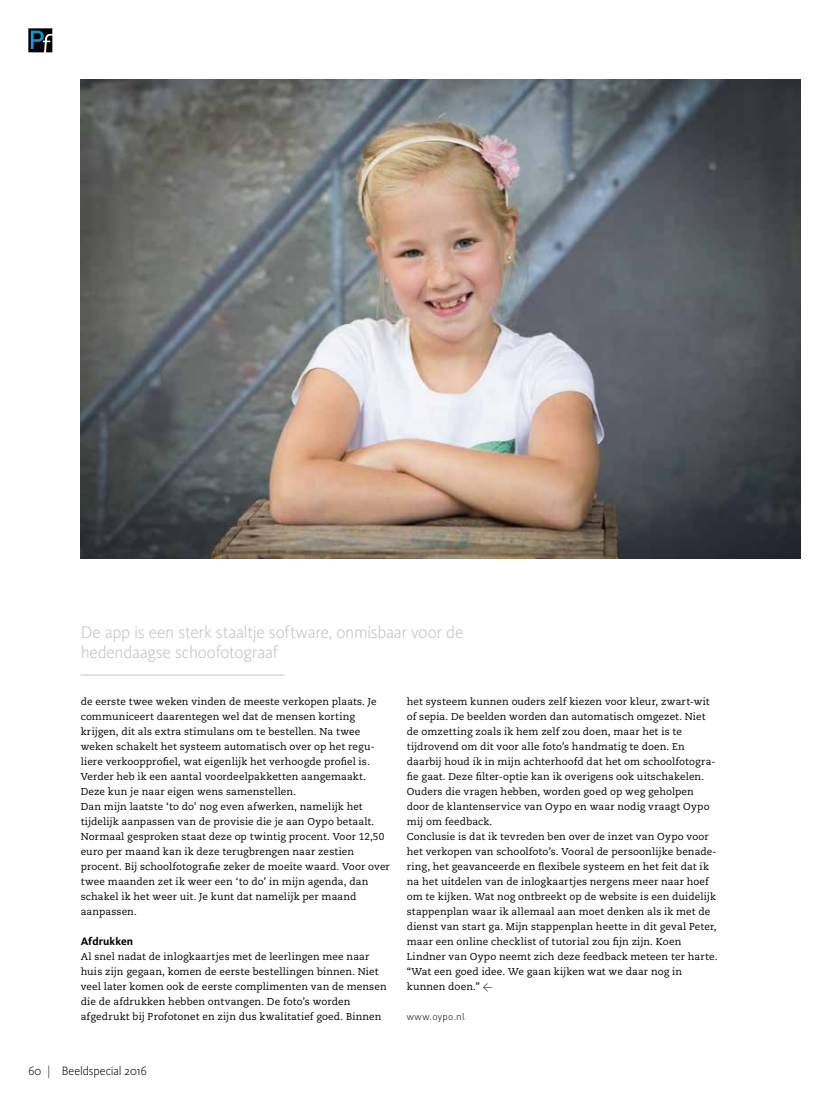
<style>
.page{position:relative;width:833px;height:1106px;background:#fff}
.page>*{position:absolute;margin:0;border:0;box-sizing:border-box;transform-origin:0 0}
.t1{font:300 17.5px/20px "Kievit OT";letter-spacing:-.015em;color:#bfc3c3}
.t2{font:300 12.5px "Kievit OT";color:#000}
.t3{font:700 11.25px "Kievit OT";letter-spacing:.005em;color:#000}
.t4{font:10px/15px "Caecilia LT Std";letter-spacing:.01em;color:#000}
.t5{font:300 10px "DIN";letter-spacing:.03em;color:#000}
.s1{font-family:"DIN";font-weight:300}
</style>
<div class="page">
<svg style="left:28px;top:28px;width:24px;height:24px"></svg>
<img style="left:81px;top:79px;width:719px;height:480px">
<hr style="left:81px;top:674px;width:203px;height:1px;background:#bfc3c3">
<h1 class="t1" style="left:81px;top:622px;width:384px">De app is een sterk staaltje software, onmisbaar voor de hedendaagse schoofotograaf</h1>
<p class="t4" style="left:81px;top:694px;width:311px">de eerste twee weken vinden de meeste verkopen plaats. Je communiceert daarentegen wel dat de mensen korting krijgen, dit als extra stimulans om te bestellen. Na twee weken schakelt het systeem automatisch over op het regu&shy;liere verkoopprofiel, wat eigenlijk het verhoogde profiel is.<br>Verder heb ik een aantal voordeelpakketten aangemaakt.<br>Deze kun je naar eigen wens samenstellen.<br>Dan mijn laatste ‘to do’ nog even afwerken, namelijk het tijdelijk aanpassen van de provisie die je aan Oypo betaalt.<br>Normaal gesproken staat deze op twintig procent. Voor 12,50 euro per maand kan ik deze terugbrengen naar zestien procent. Bij schoolfotografie zeker de moeite waard. Voor over twee maanden zet ik weer een ‘to do’ in mijn agenda, dan schakel ik het weer uit. Je kunt dat namelijk per maand aanpassen.</p>
<p class="t3" style="left:81px;top:934px;width:54px">Afdrukken</p>
<p class="t4" style="left:81px;top:949px;width:307px">Al snel nadat de inlogkaartjes met de leerlingen mee naar huis zijn gegaan, komen de eerste bestellingen binnen. Niet veel later komen ook de eerste complimenten van de mensen die de afdrukken hebben ontvangen. De foto’s worden afgedrukt bij Profotonet en zijn dus kwalitatief goed. Binnen</p>
<p class="t2" style="left:28px;top:1063px;width:120px">60 | Beeldspecial 2016</p>
<p class="t4" style="left:407px;top:694px;width:312px">het systeem kunnen ouders zelf kiezen voor kleur, zwart-wit of sepia. De beelden worden dan automatisch omgezet. Niet de omzetting zoals ik hem zelf zou doen, maar het is te tijdrovend om dit voor alle foto’s handmatig te doen. En daarbij houd ik in mijn achterhoofd dat het om schoolfotogra&shy;fie gaat. Deze filter-optie kan ik overigens ook uitschakelen.<br>Ouders die vragen hebben, worden goed op weg geholpen door de klantenservice van Oypo en waar nodig vraagt Oypo mij om feedback.<br>Conclusie is dat ik tevreden ben over de inzet van Oypo voor het verkopen van schoolfoto’s. Vooral de persoonlijke benade&shy;ring, het geavanceerde en flexibele systeem en het feit dat ik na het uitdelen van de inlogkaartjes nergens meer naar hoef om te kijken. Wat nog ontbreekt op de website is een duidelijk stappenplan waar ik allemaal aan moet denken als ik met de dienst van start ga. Mijn stappenplan heette in dit geval Peter, maar een online checklist of tutorial zou fijn zijn. Koen Lindner van Oypo neemt zich deze feedback meteen ter harte. “Wat een goed idee. We gaan kijken wat we daar nog in kunnen doen.” <span class="s1">&lt;</span></p>
<p class="t5" style="left:407px;top:1010px;width:60px">www.oypo.nl</p>
</div>
